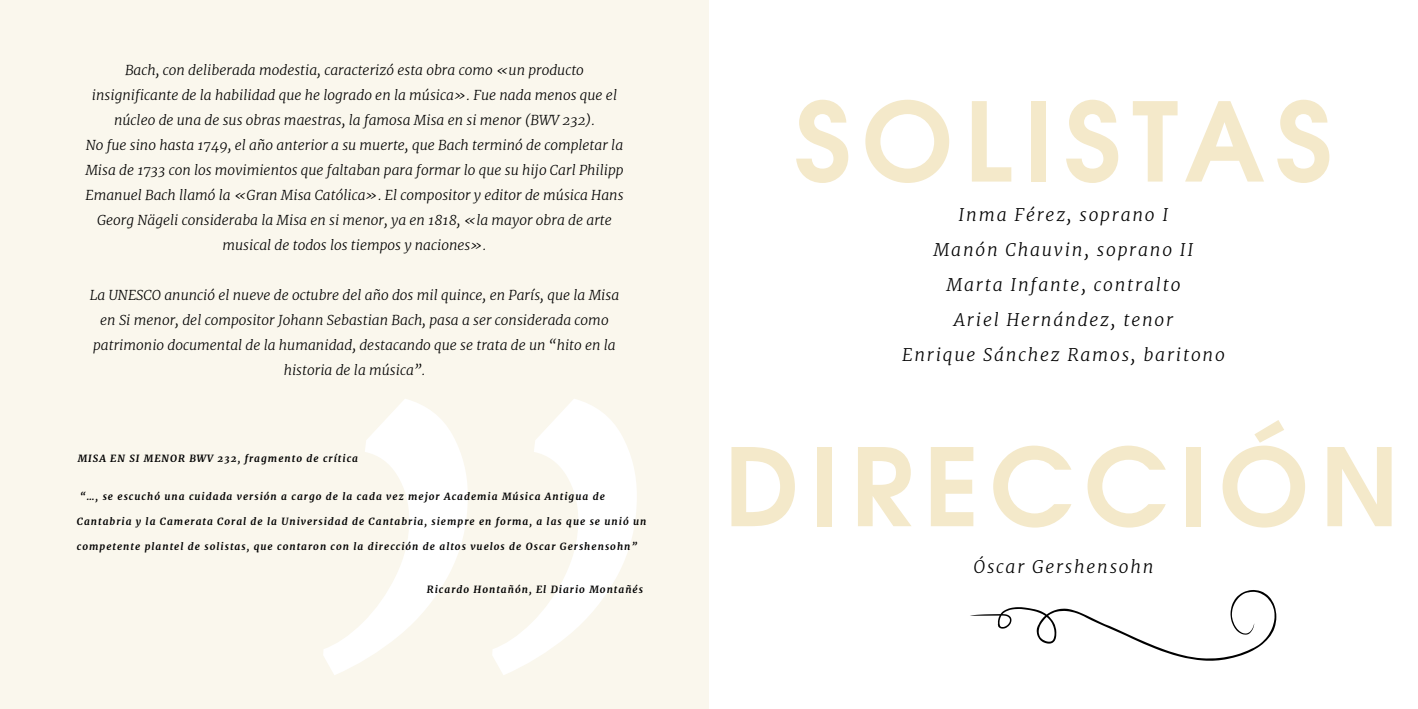
<style>
.page{position:relative;width:1418px;height:709px;background:#fff}
.page>*{position:absolute;margin:0;border:0;box-sizing:border-box;transform-origin:0 0}
.t1{font:700 108.75px "Te X Gyre Adventor";letter-spacing:.1em;color:#f4e9ca}
.t2{font:700 107.12px "Te X Gyre Adventor";letter-spacing:.1em;color:#f4e9ca}
.t3{font:italic 300 17.5px/35px "Merriweather";letter-spacing:.1em;color:#000;text-align:center}
.t4{font:italic 300 13.75px/25px "Merriweather";color:#000;text-align:center}
.t5{font:italic 700 10px "Merriweather";letter-spacing:.1em;color:#000}
</style>
<div class="page">
<div style="left:0;top:0;width:709px;height:709px;background:#faf7ed"></div>
<svg style="left:323px;top:399px;width:314px;height:276px"></svg>
<svg style="left:970px;top:590px;width:306px;height:71px"></svg>
<p class="t4" style="left:85px;top:58px;width:540px">Bach, con deliberada modestia, caracterizó esta obra como «un producto insignificante de la habilidad que he logrado en la música». Fue nada menos que el núcleo de una de sus obras maestras, la famosa Misa en si menor (BWV 232).<br>No fue sino hasta 1749, el año anterior a su muerte, que Bach terminó de completar la Misa de 1733 con los movimientos que faltaban para formar lo que su hijo Carl Philipp Emanuel Bach llamó la «Gran Misa Católica». El compositor y editor de música Hans Georg Nägeli consideraba la Misa en si menor, ya en 1818, «la mayor obra de arte musical de todos los tiempos y naciones».</p>
<p class="t4" style="left:90px;top:282px;width:531px">La UNESCO anunció el nueve de octubre del año dos mil quince, en París, que la Misa en Si menor, del compositor Johann Sebastian Bach, pasa a ser considerada como patrimonio documental de la humanidad, destacando que se trata de un “hito en la historia de la música”.</p>
<p class="t5" style="left:78px;top:452px;width:282px">MISA EN SI MENOR BWV 232, fragmento de crítica</p>
<p class="t5" style="left:80px;top:490px;width:526px">“…, se escuchó una cuidada versión a cargo de la cada vez mejor Academia Música Antigua de</p>
<p class="t5" style="left:77px;top:515px;width:571px">Cantabria y la Camerata Coral de la Universidad de Cantabria, siempre en forma, a las que se unió un</p>
<p class="t5" style="left:77px;top:540px;width:562px">competente plantel de solistas, que contaron con la dirección de altos vuelos de Oscar Gershensohn”</p>
<p class="t5" style="left:427px;top:582px;width:218px">Ricardo Hontañón, El Diario Montañés</p>
<h1 class="t1" style="left:794px;top:47px;width:539px">SOLISTAS</h1>
<p class="t3" style="left:902px;top:197px;width:324px">Inma Férez, soprano I<br>Manón Chauvin, soprano II<br>Marta Infante, contralto<br>Ariel Hernández, tenor<br>Enrique Sánchez Ramos, baritono</p>
<h2 class="t2" style="left:724px;top:394px;width:676px">DIRECCIÓN</h2>
<p class="t3" style="left:973px;top:549px;width:182px">Óscar Gershensohn</p>
</div>
